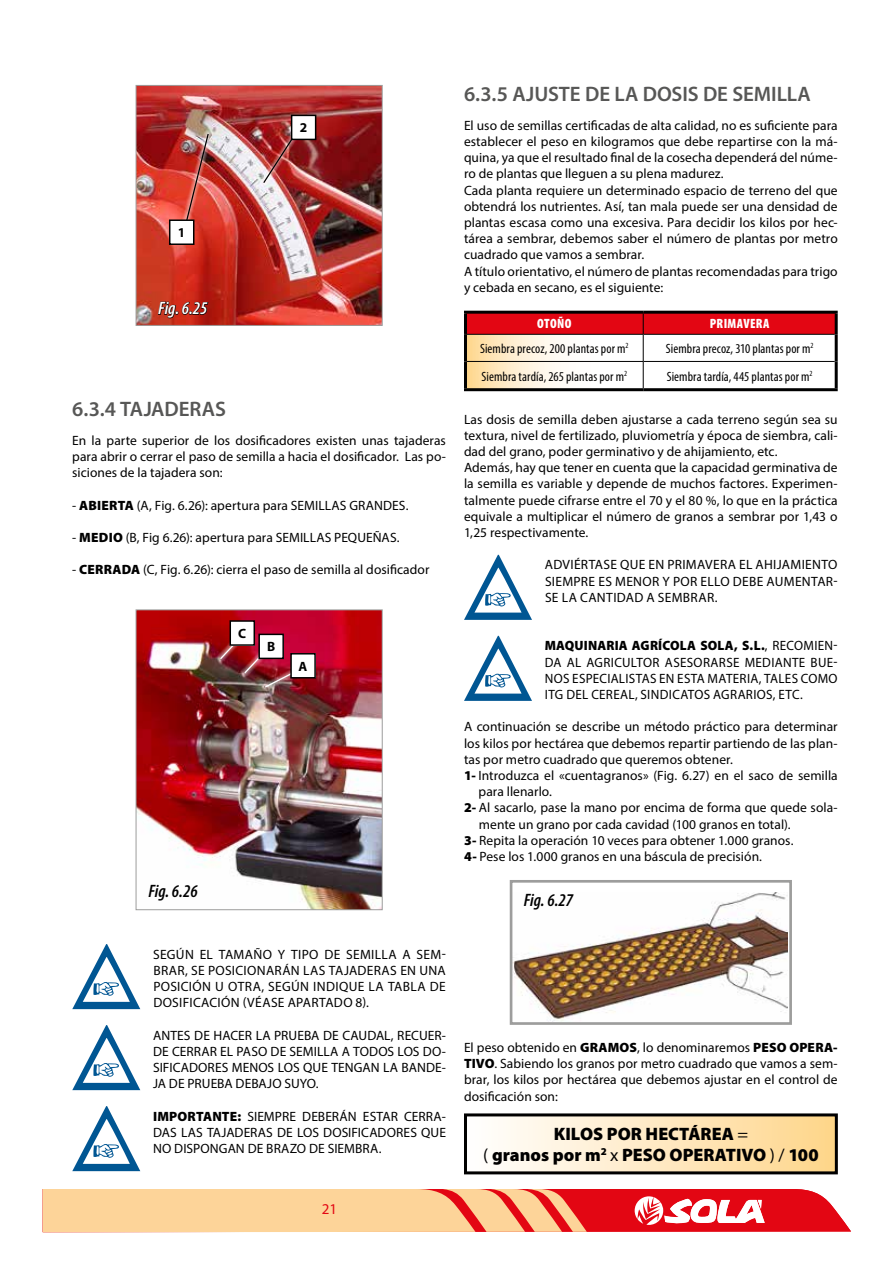
<style>
.page{position:relative;width:893px;height:1263px;background:#fff}
.page>*{position:absolute;margin:0;border:0;box-sizing:border-box;transform-origin:0 0}
.t1{font:600 21px "Myriad Pro";letter-spacing:-.005em;color:#575756}
.t2{font:900 18px/21.6px "Myriad Pro";color:#000;text-align:center}
.t3{font:italic 600 condensed 18px "Myriad Pro";color:#000}
.t4{font:italic 600 condensed 18px "Myriad Pro";color:#fff}
.t5{font:15px "Myriad Pro";color:#e30613}
.t6{font:13.5px/16.2px "Myriad Pro";letter-spacing:.005em;color:#000;text-align:justify}
.t7{font:condensed 13.5px "Myriad Pro";letter-spacing:.005em;color:#000}
.t8{font:900 condensed 13.5px "Myriad Pro";letter-spacing:.025em;color:#fff}
.t9{font:700 13.5px "Myriad Pro";color:#000}
.s1{font-weight:900}
.s2{font-weight:400}
</style>
<div class="page">
<svg style="left:43px;top:1189px;width:808px;height:43px;background:#f59776"></svg>
<img style="left:135px;top:85px;width:248px;height:241px">
<svg style="left:179px;top:130px;width:34px;height:106px"></svg>
<img style="left:182px;top:132px;width:28px;height:102px">
<svg style="left:259px;top:124px;width:45px;height:63px"></svg>
<img style="left:262px;top:126px;width:39px;height:58px">
<div style="left:292px;top:115px;width:24px;height:24px;background:#fff"></div>
<div style="left:291px;top:115px;width:25px;height:25px;border:2px solid #000"></div>
<div style="left:170px;top:220px;width:24px;height:24px;background:#fff"></div>
<div style="left:169px;top:219px;width:25px;height:26px;border:2px solid #000"></div>
<svg style="left:158px;top:301px;width:51px;height:18px"></svg>
<img style="left:135px;top:609px;width:248px;height:301px">
<svg style="left:216px;top:627px;width:14px;height:36px"></svg>
<svg style="left:261px;top:678px;width:49px;height:14px"></svg>
<img style="left:219px;top:629px;width:88px;height:60px">
<div style="left:230px;top:621px;width:24px;height:24px;background:#fff"></div>
<div style="left:230px;top:620px;width:25px;height:26px;border:2px solid #000"></div>
<div style="left:291px;top:654px;width:24px;height:24px;background:#fff"></div>
<div style="left:290px;top:653px;width:26px;height:25px;border:2px solid #000"></div>
<hr style="left:464px;top:334px;width:179px;height:1px;background:#000">
<hr style="left:464px;top:311px;width:179px;height:3px;background:#000">
<hr style="left:464px;top:314px;width:3px;height:20px;background:#000">
<hr style="left:643px;top:311px;width:195px;height:3px;background:#000">
<hr style="left:835px;top:314px;width:3px;height:20px;background:#000">
<hr style="left:464px;top:335px;width:3px;height:26px;background:#000">
<hr style="left:464px;top:361px;width:3px;height:27px;background:#000">
<hr style="left:464px;top:388px;width:179px;height:3px;background:#000">
<hr style="left:835px;top:361px;width:3px;height:27px;background:#000">
<hr style="left:643px;top:388px;width:195px;height:3px;background:#000">
<hr style="left:835px;top:334px;width:3px;height:27px;background:#000">
<svg style="left:465px;top:312px;width:371px;height:78px"></svg>
<img style="left:509px;top:880px;width:283px;height:145px">
<div style="left:465px;top:1115px;width:371px;height:58px;background:linear-gradient(to right,#fff,#fed58a)"></div>
<div style="left:464px;top:1113px;width:374px;height:61px;border:3px solid #000"></div>
<svg style="left:72px;top:944px;width:68px;height:65px"></svg>
<svg style="left:72px;top:1025px;width:68px;height:65px"></svg>
<svg style="left:72px;top:1106px;width:68px;height:65px"></svg>
<svg style="left:464px;top:555px;width:68px;height:65px"></svg>
<svg style="left:464px;top:636px;width:68px;height:65px"></svg>
<p class="t9" style="left:178px;top:224px;width:9px">1</p>
<h2 class="t4" style="left:158px;top:297px;width:51px">Fig. 6.25</h2>
<p class="t9" style="left:300px;top:119px;width:9px">2</p>
<h1 class="t1" style="left:72px;top:395px;width:155px">6.3.4 TAJADERAS</h1>
<p class="t6" style="left:72px;top:432px;width:375px">En la parte superior de los dosificadores existen unas tajaderas para abrir o cerrar el paso de semilla a hacia el dosificador. Las po&shy;siciones de la tajadera son:</p>
<p class="t6" style="left:72px;top:497px;width:338px">- <span class="s1">ABIERTA</span> (A, Fig. 6.26): apertura para SEMILLAS GRANDES.</p>
<p class="t6" style="left:72px;top:529px;width:329px">- <span class="s1">MEDIO</span> (B, Fig 6.26): apertura para SEMILLAS PEQUEÑAS.</p>
<p class="t6" style="left:72px;top:561px;width:359px">- <span class="s1">CERRADA</span> (C, Fig. 6.26): cierra el paso de semilla al dosificador</p>
<p class="t9" style="left:238px;top:625px;width:10px">C</p>
<p class="t9" style="left:267px;top:638px;width:10px">B</p>
<p class="t9" style="left:299px;top:657px;width:10px">A</p>
<h2 class="t3" style="left:148px;top:880px;width:51px">Fig. 6.26</h2>
<p class="t6" style="left:153px;top:946px;width:294px">SEGÚN EL TAMAÑO Y TIPO DE SEMILLA A SEM-BRAR, SE POSICIONARÁN LAS TAJADERAS EN UNA POSICIÓN U OTRA, SEGÚN INDIQUE LA TABLA DE DOSIFICACIÓN (VÉASE APARTADO 8).</p>
<p class="t6" style="left:153px;top:1027px;width:294px">ANTES DE HACER LA PRUEBA DE CAUDAL, RECUER-DE CERRAR EL PASO DE SEMILLA A TODOS LOS DO-SIFICADORES MENOS LOS QUE TENGAN LA BANDE-JA DE PRUEBA DEBAJO SUYO.</p>
<p class="t6" style="left:153px;top:1108px;width:294px"><span class="s1">IMPORTANTE:</span> SIEMPRE DEBERÁN ESTAR CERRA-DAS LAS TAJADERAS DE LOS DOSIFICADORES QUE NO DISPONGAN DE BRAZO DE SIEMBRA.</p>
<p class="t5" style="left:322px;top:1199px;width:17px">21</p>
<h1 class="t1" style="left:464px;top:80px;width:348px">6.3.5 AJUSTE DE LA DOSIS DE SEMILLA</h1>
<p class="t6" style="left:464px;top:117px;width:375px;text-align:left">El uso de semillas certificadas de alta calidad, no es suficiente para establecer el peso en kilogramos que debe repartirse con la má&shy;quina, ya que el resultado final de la cosecha dependerá del núme&shy;ro de plantas que lleguen a su plena madurez.<br>Cada planta requiere un determinado espacio de terreno del que obtendrá los nutrientes. Así, tan mala puede ser una densidad de plantas escasa como una excesiva. Para decidir los kilos por hec&shy;tárea a sembrar, debemos saber el número de plantas por metro cuadrado que vamos a sembrar.<br>A título orientativo, el número de plantas recomendadas para trigo y cebada en secano, es el siguiente:</p>
<p class="t8" style="left:537px;top:315px;width:36px">OTOÑO</p>
<p class="t8" style="left:710px;top:315px;width:61px">PRIMAVERA</p>
<p class="t7" style="left:480px;top:340px;width:150px">Siembra precoz, 200 plantas por m<sup>2</sup></p>
<p class="t7" style="left:666px;top:340px;width:149px">Siembra precoz, 310 plantas por m<sup>2</sup></p>
<p class="t7" style="left:482px;top:368px;width:147px">Siembra tardía, 265 plantas por m<sup>2</sup></p>
<p class="t7" style="left:667px;top:368px;width:147px">Siembra tardía, 445 plantas por m<sup>2</sup></p>
<p class="t6" style="left:464px;top:411px;width:375px;text-align:left">Las dosis de semilla deben ajustarse a cada terreno según sea su textura, nivel de fertilizado, pluviometría y época de siembra, cali&shy;dad del grano, poder germinativo y de ahijamiento, etc.<br>Además, hay que tener en cuenta que la capacidad germinativa de la semilla es variable y depende de muchos factores. Experimen&shy;talmente puede cifrarse entre el 70 y el 80 %, lo que en la práctica equivale a multiplicar el número de granos a sembrar por 1,43 o 1,25 respectivamente.</p>
<p class="t6" style="left:545px;top:557px;width:294px">ADVIÉRTASE QUE EN PRIMAVERA EL AHIJAMIENTO SIEMPRE ES MENOR Y POR ELLO DEBE AUMENTAR-SE LA CANTIDAD A SEMBRAR.</p>
<p class="t6" style="left:545px;top:638px;width:294px"><span class="s1">MAQUINARIA AGRÍCOLA SOLA, S.L.</span>, RECOMIEN-DA AL AGRICULTOR ASESORARSE MEDIANTE BUE-NOS ESPECIALISTAS EN ESTA MATERIA, TALES COMO ITG DEL CEREAL, SINDICATOS AGRARIOS, ETC.</p>
<p class="t6" style="left:464px;top:719px;width:375px">A continuación se describe un método práctico para determinar</p>
<p class="t6" style="left:464px;top:735px;width:375px">los kilos por hectárea que debemos repartir partiendo de las plan-</p>
<p class="t6" style="left:464px;top:751px;width:270px">tas por metro cuadrado que queremos obtener.</p>
<p class="t6" style="left:464px;top:767px;width:375px"><span class="s1">1-</span> Introduzca el «cuentagranos» (Fig. 6.27) en el saco de semilla</p>
<p class="t6" style="left:479px;top:783px;width:75px">para llenarlo.</p>
<p class="t6" style="left:464px;top:800px;width:375px"><span class="s1">2-</span> Al sacarlo, pase la mano por encima de forma que quede sola-</p>
<p class="t6" style="left:479px;top:816px;width:313px">mente un grano por cada cavidad (100 granos en total).</p>
<p class="t6" style="left:464px;top:832px;width:331px"><span class="s1">3-</span> Repita la operación 10 veces para obtener 1.000 granos.</p>
<p class="t6" style="left:464px;top:848px;width:300px"><span class="s1">4-</span> Pese los 1.000 granos en una báscula de precisión.</p>
<h2 class="t3" style="left:524px;top:889px;width:51px">Fig. 6.27</h2>
<p class="t6" style="left:464px;top:1039px;width:375px">El peso obtenido en <span class="s1">GRAMOS</span>, lo denominaremos <span class="s1">PESO OPERA-TIVO</span>. Sabiendo los granos por metro cuadrado que vamos a sem&shy;brar, los kilos por hectárea que debemos ajustar en el control de dosificación son:</p>
<h2 class="t2" style="left:483px;top:1122px;width:337px">KILOS POR HECTÁREA <span class="s2">=<br>(</span> granos por m<sup>2</sup> <span class="s2">x</span> PESO OPERATIVO <span class="s2">) /</span> 100</h2>
</div>
